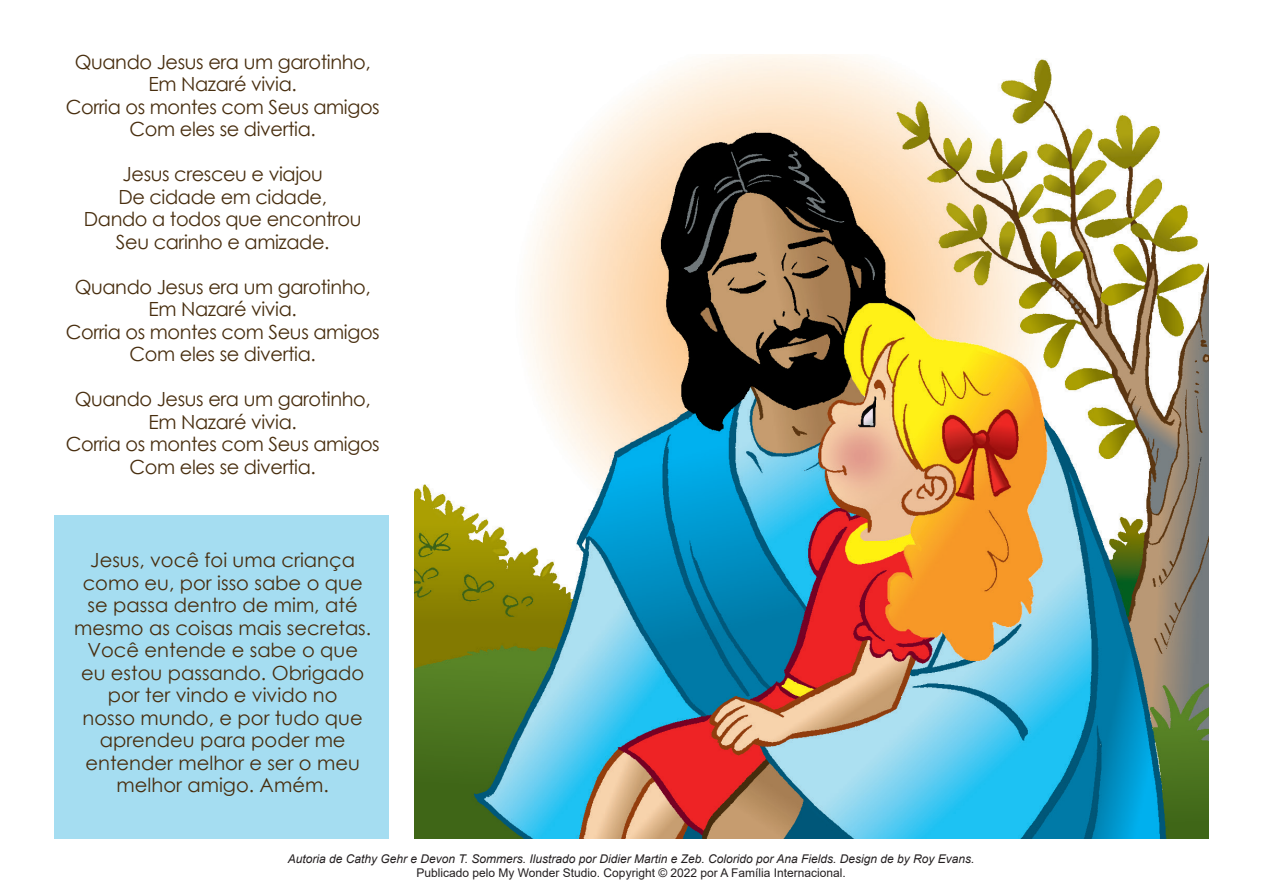
<style>
.page{position:relative;width:1263px;height:893px;background:#fff}
.page>*{position:absolute;margin:0;border:0;box-sizing:border-box;transform-origin:0 0}
.style22{font:19.5px "Century Gothic";letter-spacing:-.02em;color:#482e0f}
.style22-2{font:19.5px/22.5px "Century Gothic";color:#482e0f;text-align:center}
.t1{font:italic 12px "Arial";color:#231f20}
.t2{font:12px "Arial";color:#231f20}
</style>
<div class="page">
<div style="left:54px;top:515px;width:334px;height:324px;background:#a5ddf1"></div>
<img style="left:415px;top:54px;width:794px;height:785px">
<p class="style22" style="left:75px;top:48px;width:298px">Quando Jesus era um garotinho,</p>
<p class="style22" style="left:149px;top:71px;width:150px">Em Nazaré vivia.</p>
<p class="style22" style="left:66px;top:93px;width:315px">Corria os montes com Seus amigos</p>
<p class="style22" style="left:130px;top:116px;width:188px">Com eles se divertia.</p>
<p class="style22" style="left:123px;top:161px;width:202px">Jesus cresceu e viajou</p>
<p class="style22" style="left:118px;top:183px;width:210px">De cidade em cidade,</p>
<p class="style22" style="left:84px;top:206px;width:279px">Dando a todos que encontrou</p>
<p class="style22" style="left:116px;top:228px;width:215px">Seu carinho e amizade.</p>
<p class="style22" style="left:75px;top:273px;width:298px">Quando Jesus era um garotinho,</p>
<p class="style22" style="left:149px;top:296px;width:150px">Em Nazaré vivia.</p>
<p class="style22" style="left:66px;top:318px;width:315px">Corria os montes com Seus amigos</p>
<p class="style22" style="left:130px;top:341px;width:188px">Com eles se divertia.</p>
<p class="style22" style="left:75px;top:386px;width:298px">Quando Jesus era um garotinho,</p>
<p class="style22" style="left:149px;top:408px;width:150px">Em Nazaré vivia.</p>
<p class="style22" style="left:66px;top:431px;width:315px">Corria os montes com Seus amigos</p>
<p class="style22" style="left:130px;top:453px;width:188px">Com eles se divertia.</p>
<p class="style22-2" style="left:74px;top:549px;width:299px">Jesus, você foi uma criança como eu, por isso sabe o que se passa dentro de mim, até mesmo as coisas mais secretas.<br>Você entende e sabe o que eu estou passando. Obrigado por ter vindo e vivido no<br>nosso mundo, e por tudo que aprendeu para poder me entender melhor e ser o meu melhor amigo. Amém.</p>
<p class="t1" style="left:288px;top:851px;width:688px">Autoria de Cathy Gehr e Devon T. Sommers. Ilustrado por Didier Martin e Zeb. Colorido por Ana Fields. Design de by Roy Evans.</p>
<p class="t2" style="left:416px;top:864px;width:431px">Publicado pelo My Wonder Studio. Copyright © 2022 por A Família Internacional.</p>
</div>
